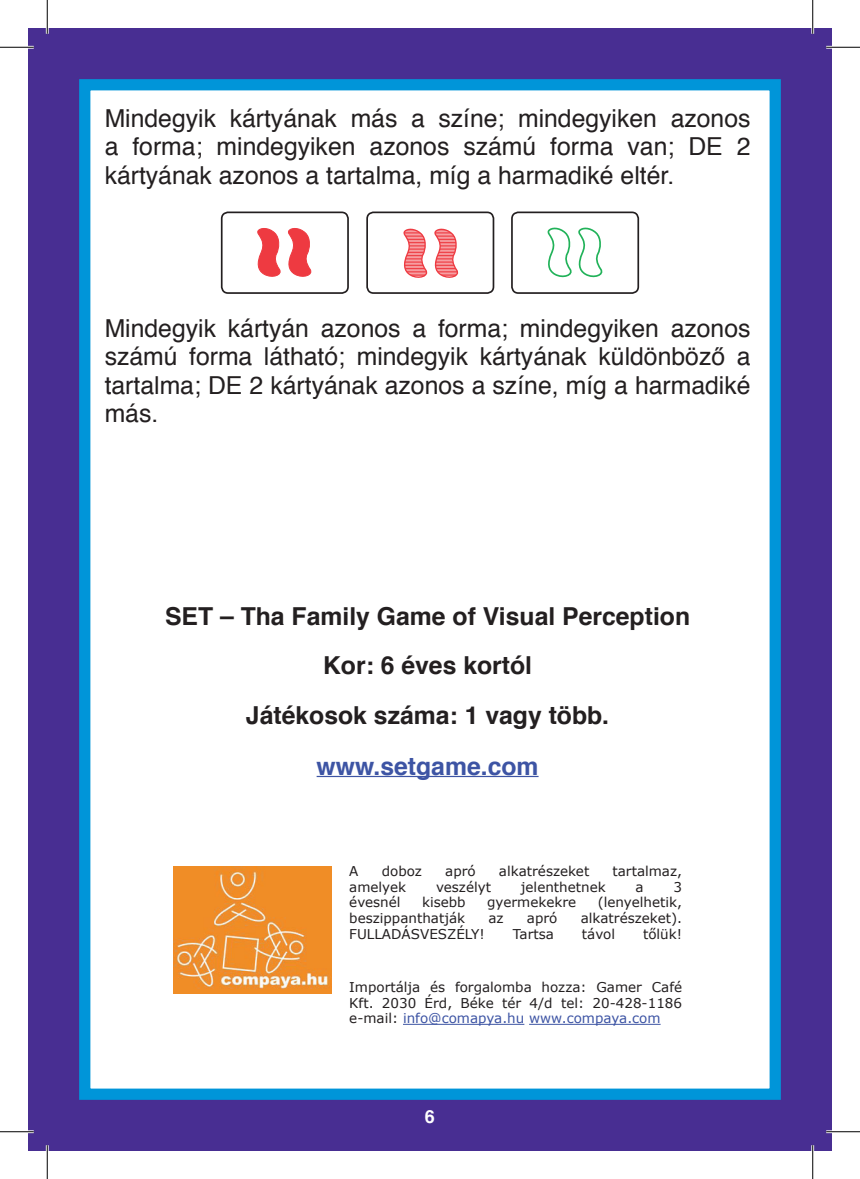
<style>
.page{position:relative;width:860px;height:1179px;background:#fff}
.page>*{position:absolute;margin:0;border:0;box-sizing:border-box;transform-origin:0 0}
.t1{font:24.75px/28.3px "Helvetica";color:#231f20;text-align:justify}
.t2{font:700 24.75px/49.5px "Helvetica";color:#231f20;text-align:center}
.t3{font:700 24.75px "Helvetica";color:#3d54a4}
.t4{font:700 18px "Helvetica";color:#fff}
.t5{font:13.5px/15.5px "Verdana";color:#231f20;text-align:justify}
.s1{color:#3d54a4}
</style>
<div class="page">
<div style="left:28px;top:28px;width:804px;height:1123px;background:#482e92"></div>
<div style="left:79px;top:79px;width:702px;height:1021px;background:#fff;border:11px solid #0095d9"></div>
<hr style="left:317px;top:776px;width:221px;height:1px;background:#3d54a4">
<img style="left:173px;top:866px;width:158px;height:128px">
<hr style="left:403px;top:1024px;width:121px;height:1px;background:#3d54a4">
<hr style="left:529px;top:1024px;width:132px;height:1px;background:#3d54a4">
<svg style="left:257px;top:228px;width:55px;height:49px"></svg>
<div style="left:221px;top:211px;width:128px;height:83px;border:2px solid #231f20;border-radius:6px"></div>
<svg style="left:403px;top:228px;width:56px;height:50px"></svg>
<div style="left:366px;top:211px;width:128px;height:83px;border:2px solid #231f20;border-radius:6px"></div>
<svg style="left:547px;top:227px;width:56px;height:51px"></svg>
<div style="left:511px;top:211px;width:128px;height:83px;border:2px solid #231f20;border-radius:6px"></div>
<hr style="left:0;top:46px;width:34px;height:3px;background:#fff">
<hr style="left:826px;top:46px;width:34px;height:3px;background:#fff">
<hr style="left:0;top:1130px;width:34px;height:3px;background:#fff">
<hr style="left:826px;top:1130px;width:34px;height:3px;background:#fff">
<hr style="left:46px;top:0;width:3px;height:34px;background:#fff">
<hr style="left:46px;top:1145px;width:3px;height:34px;background:#fff">
<hr style="left:811px;top:0;width:3px;height:34px;background:#fff">
<hr style="left:811px;top:1145px;width:3px;height:34px;background:#fff">
<hr style="left:0;top:47px;width:34px;height:1px;background:#000">
<hr style="left:826px;top:47px;width:34px;height:1px;background:#000">
<hr style="left:0;top:1131px;width:34px;height:1px;background:#000">
<hr style="left:826px;top:1131px;width:34px;height:1px;background:#000">
<hr style="left:47px;top:0;width:1px;height:34px;background:#000">
<hr style="left:47px;top:1145px;width:1px;height:34px;background:#000">
<hr style="left:812px;top:0;width:1px;height:34px;background:#000">
<hr style="left:812px;top:1145px;width:1px;height:34px;background:#000">
<h1 class="t1" style="left:105px;top:106px;width:647px">Mindegyik kártyának más a színe; mindegyiken azonos a forma; mindegyiken azonos számú forma van; DE 2 kártyának azonos a tartalma, míg a harmadiké eltér.</h1>
<h1 class="t1" style="left:105px;top:315px;width:647px">Mindegyik kártyán azonos a forma; mindegyiken azonos számú forma látható; mindegyik kártyának küldönböző a tartalma; DE 2 kártyának azonos a színe, míg a harmadiké más.</h1>
<h1 class="t2" style="left:165px;top:592px;width:526px">SET – Tha Family Game of Visual Perception<br>Kor: 6 éves kortól<br>Játékosok száma: 1 vagy több.</h1>
<h1 class="t3" style="left:317px;top:749px;width:223px">www.setgame.com</h1>
<p class="t5" style="left:349px;top:863px;width:11px">A</p>
<p class="t5" style="left:382px;top:863px;width:42px">doboz</p>
<p class="t5" style="left:445px;top:863px;width:32px">apró</p>
<p class="t5" style="left:499px;top:863px;width:92px">alkatrészeket</p>
<p class="t5" style="left:612px;top:863px;width:71px">tartalmaz,</p>
<p class="t5" style="left:349px;top:879px;width:58px">amelyek</p>
<p class="t5" style="left:436px;top:879px;width:57px">veszélyt</p>
<p class="t5" style="left:521px;top:879px;width:86px">jelenthetnek</p>
<p class="t5" style="left:635px;top:879px;width:10px">a</p>
<p class="t5" style="left:673px;top:879px;width:10px">3</p>
<p class="t5" style="left:349px;top:894px;width:53px">évesnél</p>
<p class="t5" style="left:422px;top:894px;width:45px">kisebb</p>
<p class="t5" style="left:487px;top:894px;width:90px">gyermekekre</p>
<p class="t5" style="left:598px;top:894px;width:86px">(lenyelhetik,</p>
<p class="t5" style="left:349px;top:910px;width:117px">beszippanthatják</p>
<p class="t5" style="left:488px;top:910px;width:17px">az</p>
<p class="t5" style="left:527px;top:910px;width:32px">apró</p>
<p class="t5" style="left:581px;top:910px;width:103px">alkatrészeket).</p>
<p class="t5" style="left:349px;top:925px;width:137px">FULLADÁSVESZÉLY!</p>
<p class="t5" style="left:513px;top:925px;width:43px">Tartsa</p>
<p class="t5" style="left:582px;top:925px;width:35px">távol</p>
<p class="t5" style="left:643px;top:925px;width:41px">tőlük!</p>
<p class="t5" style="left:349px;top:979px;width:334px">Importálja és forgalomba hozza: Gamer Café Kft. 2030 Érd, Béke tér 4/d tel: 20-428-1186 e-mail: <span class="s1">info@comapya.hu www.compaya.com</span></p>
<h2 class="t4" style="left:425px;top:1104px;width:12px">6</h2>
</div>
